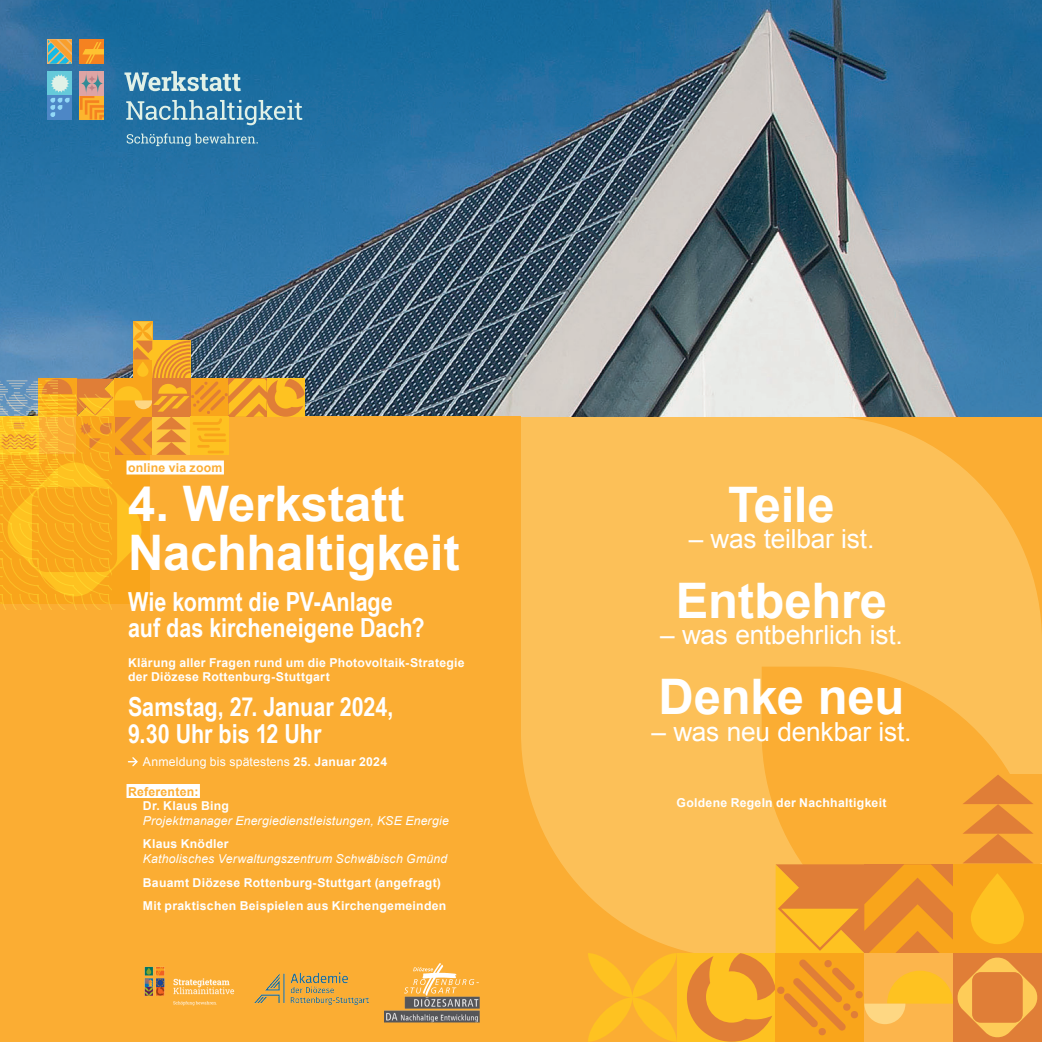
<style>
.page{position:relative;width:1042px;height:1042px;background:#fff}
.page>*{position:absolute;margin:0;border:0;box-sizing:border-box;transform-origin:0 0}
.t1{font:700 49px/49px "Arial";letter-spacing:-.005em;color:#fff}
.t2{font:700 26.25px/26.2px "Arial Narrow";color:#fff}
.t3{font:26.25px "Arial";letter-spacing:-.01em;color:#fff}
.t4{font:700 12.25px/14.7px "Arial";letter-spacing:.02em;color:#fff}
.t5{font:italic 12.25px "Arial";letter-spacing:.015em;color:#fff}
.t6{font:12.25px "Arial";letter-spacing:.015em;color:#fff}
.t7{font:700 12.25px "Arial";letter-spacing:.02em;color:#fbad33}
.s1{font-weight:700}
</style>
<div class="page">
<svg style="left:521px;top:417px;width:521px;height:540px;background:#fbbc50"></svg>
<div style="left:677px;top:953px;width:98px;height:89px;background:#fec221"></div>
<div style="left:953px;top:953px;width:89px;height:89px;background:#e07e37"></div>
<div style="left:953px;top:864px;width:89px;height:89px;background:#f9a51b"></div>
<img style="left:0;top:0;width:1042px;height:417px">
<div style="left:0;top:417px;width:521px;height:625px;background:#fbad33"></div>
<svg style="left:0;top:322px;width:305px;height:288px"></svg>
<div style="left:126px;top:460px;width:98px;height:14px;background:#fff"></div>
<div style="left:126px;top:784px;width:74px;height:14px;background:#fff"></div>
<svg style="left:126px;top:100px;width:176px;height:25px;background:#5391b4"></svg>
<svg style="left:124px;top:71px;width:117px;height:20px;background:#71a6be"></svg>
<svg style="left:127px;top:133px;width:131px;height:13px;background:#4d8db2"></svg>
<svg style="left:48px;top:40px;width:24px;height:24px"></svg>
<svg style="left:80px;top:95px;width:24px;height:24px"></svg>
<div style="left:48px;top:71px;width:24px;height:24px;background:#65cada"></div>
<div style="left:80px;top:71px;width:24px;height:24px;background:#dea4a4"></div>
<svg style="left:80px;top:71px;width:12px;height:24px"></svg>
<svg style="left:92px;top:71px;width:12px;height:24px"></svg>
<div style="left:48px;top:95px;width:24px;height:24px;background:#4d87c6"></div>
<svg style="left:50px;top:74px;width:20px;height:43px"></svg>
<div style="left:80px;top:40px;width:24px;height:24px;background:#f58220"></div>
<svg style="left:82px;top:42px;width:22px;height:22px"></svg>
<svg style="left:588px;top:953px;width:89px;height:89px;background:#fcb62a"></svg>
<div style="left:953px;top:774px;width:89px;height:89px;background:#fbad33"></div>
<svg style="left:687px;top:774px;width:352px;height:267px"></svg>
<svg style="left:128px;top:757px;width:10px;height:10px"></svg>
<img style="left:404px;top:963px;width:75px;height:33px">
<img style="left:384px;top:996px;width:96px;height:26px">
<img style="left:254px;top:972px;width:114px;height:32px">
<img style="left:144px;top:966px;width:91px;height:40px">
<p class="t7" style="left:128px;top:460px;width:96px">online via zoom</p>
<h1 class="t1" style="left:128px;top:481px;width:333px">4. Werkstatt<br>Nachhaltigkeit</h1>
<h2 class="t2" style="left:128px;top:587px;width:298px">Wie kommt die PV-Anlage auf das kircheneigene Dach?</h2>
<p class="t4" style="left:128px;top:655px;width:338px">Klärung aller Fragen rund um die Photovoltaik-Strategie der Diözese Rottenburg-Stuttgart</p>
<h2 class="t2" style="left:128px;top:693px;width:267px">Samstag, 27. Januar 2024,<br>9.30 Uhr bis 12 Uhr</h2>
<p class="t6" style="left:143px;top:754px;width:246px">Anmeldung bis spätestens <span class="s1">25. Januar 2024</span></p>
<p class="t7" style="left:128px;top:783px;width:72px">Referenten:</p>
<p class="t4" style="left:143px;top:799px;width:88px">Dr. Klaus Bing</p>
<p class="t5" style="left:143px;top:812px;width:307px">Projektmanager Energiedienstleistungen, KSE Energie</p>
<p class="t4" style="left:143px;top:837px;width:87px">Klaus Knödler</p>
<p class="t5" style="left:143px;top:851px;width:306px">Katholisches Verwaltungszentrum Schwäbisch Gmünd</p>
<p class="t4" style="left:143px;top:871px;width:305px;line-height:23.4px">Bauamt Diözese Rottenburg-Stuttgart (angefragt)<br>Mit praktischen Beispielen aus Kirchengemeinden</p>
<h1 class="t1" style="left:728px;top:482px;width:108px">Teile</h1>
<h2 class="t3" style="left:689px;top:522px;width:187px">– was teilbar ist.</h2>
<h1 class="t1" style="left:676px;top:578px;width:213px">Entbehre</h1>
<h2 class="t3" style="left:660px;top:618px;width:244px">– was entbehrlich ist.</h2>
<h1 class="t1" style="left:658px;top:674px;width:247px">Denke neu</h1>
<h2 class="t3" style="left:651px;top:714px;width:261px">– was neu denkbar ist.</h2>
<p class="t4" style="left:676px;top:796px;width:211px">Goldene Regeln der Nachhaltigkeit</p>
</div>
